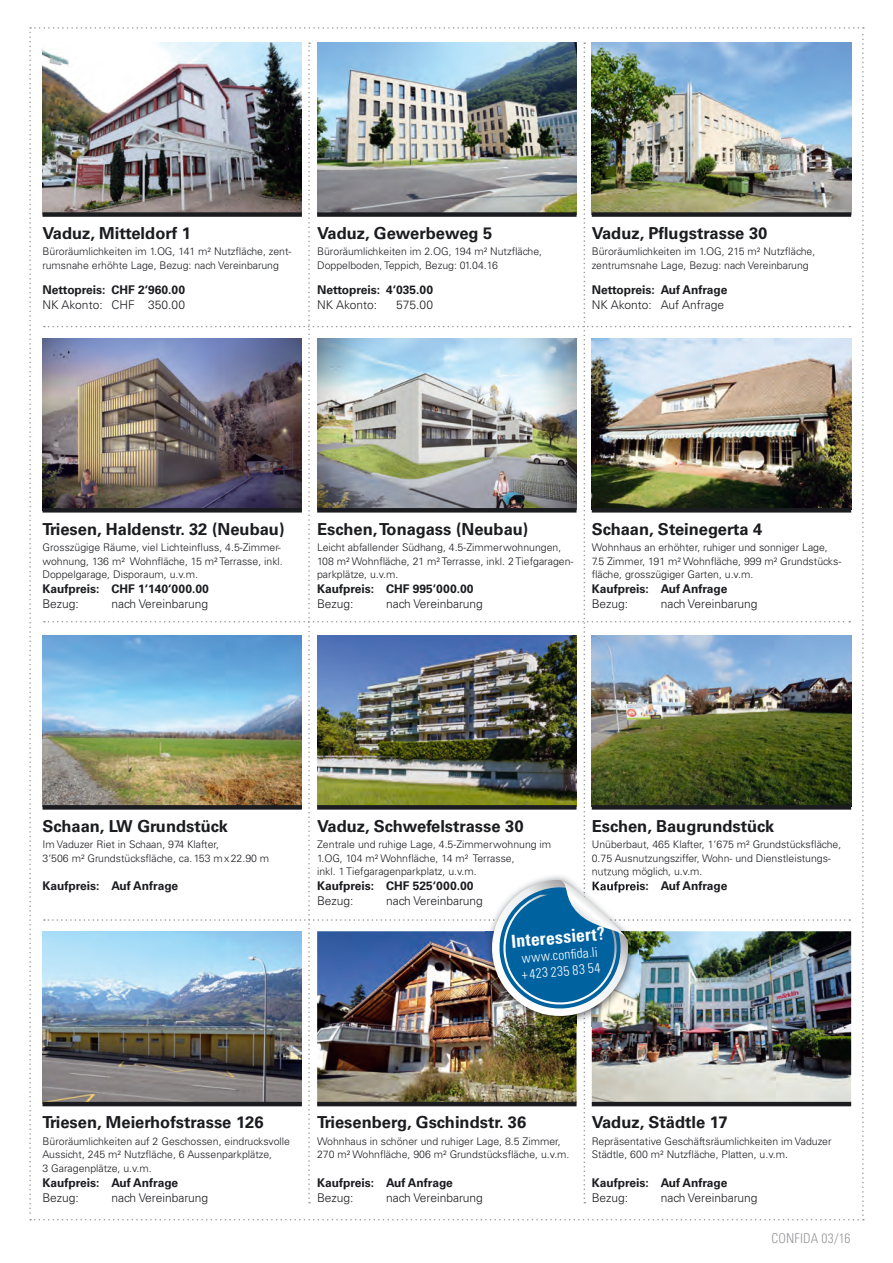
<style>
.page{position:relative;width:893px;height:1263px;background:#fff}
.page>*{position:absolute;margin:0;border:0;box-sizing:border-box;transform-origin:0 0}
.t1{font:700 condensed 18px "Univers";color:#fff}
.t2{font:700 16.5px "Univers";color:#1b1c20}
.t3{font:300 condensed 13.5px/16.2px "Univers";color:#fff}
.t4{font:300 condensed 13.5px "Univers";letter-spacing:.01em;color:#98989c}
.t5{font:700 12px "Univers";color:#1b1c20}
.t6{font:300 12px "Univers";color:#1b1c20}
.t7{font:300 10.5px/13.5px "Univers";color:#1b1c20}
</style>
<div class="page">
<img style="left:29px;top:27px;width:835px;height:1193px">
<h2 class="t2" style="left:43px;top:223px;width:150px">Vaduz, Mitteldorf 1</h2>
<p class="t7" style="left:43px;top:245px;width:250px">Büroräumlichkeiten im 1.OG, 141 m² Nutzfläche, zent&shy;rumsnahe erhöhte Lage, Bezug: nach Vereinbarung</p>
<p class="t5" style="left:43px;top:283px;width:144px">Nettopreis: CHF 2‘960.00</p>
<p class="t6" style="left:43px;top:298px;width:144px">NK Akonto: CHF 350.00</p>
<h2 class="t2" style="left:317px;top:223px;width:177px">Vaduz, Gewerbeweg 5</h2>
<p class="t7" style="left:317px;top:245px;width:226px">Büroräumlichkeiten im 2.OG, 194 m² Nutzfläche,<br>Doppelboden, Teppich, Bezug: 01.04.16</p>
<p class="t5" style="left:317px;top:283px;width:117px">Nettopreis: 4‘035.00</p>
<p class="t6" style="left:317px;top:298px;width:62px">NK Akonto:</p>
<p class="t6" style="left:396px;top:298px;width:38px">575.00</p>
<h2 class="t2" style="left:592px;top:223px;width:177px">Vaduz, Pflugstrasse 30</h2>
<p class="t7" style="left:592px;top:245px;width:225px">Büroräumlichkeiten im 1.OG, 215 m² Nutzfläche, zentrumsnahe Lage, Bezug: nach Vereinbarung</p>
<p class="t5" style="left:592px;top:283px;width:137px">Nettopreis: Auf Anfrage</p>
<p class="t6" style="left:592px;top:298px;width:134px">NK Akonto: Auf Anfrage</p>
<h2 class="t2" style="left:43px;top:519px;width:243px">Triesen, Haldenstr. 32 (Neubau)</h2>
<p class="t7" style="left:43px;top:541px;width:242px">Grosszügige Räume, viel Lichteinfluss, 4.5-Zimmer&shy;wohnung, 136 m² Wohnfläche, 15 m² Terrasse, inkl.<br>Doppelgarage, Disporaum, u.v.m.</p>
<p class="t5" style="left:43px;top:582px;width:168px">Kaufpreis: CHF 1‘140‘000.00</p>
<p class="t6" style="left:43px;top:597px;width:38px">Bezug:</p>
<p class="t6" style="left:112px;top:597px;width:98px">nach Vereinbarung</p>
<h2 class="t2" style="left:317px;top:519px;width:213px">Eschen, Tonagass (Neubau)</h2>
<p class="t7" style="left:317px;top:541px;width:258px">Leicht abfallender Südhang, 4.5-Zimmerwohnungen,<br>108 m² Wohnfläche, 21 m² Terrasse, inkl. 2 Tiefgaragen&shy;parkplätze, u.v.m.</p>
<p class="t5" style="left:317px;top:582px;width:158px">Kaufpreis: CHF 995‘000.00</p>
<p class="t6" style="left:317px;top:597px;width:38px">Bezug:</p>
<p class="t6" style="left:386px;top:597px;width:98px">nach Vereinbarung</p>
<h2 class="t2" style="left:592px;top:519px;width:172px">Schaan, Steinegerta 4</h2>
<p class="t7" style="left:592px;top:541px;width:251px">Wohnhaus an erhöhter, ruhiger und sonniger Lage,<br>7.5 Zimmer, 191 m² Wohnfläche, 999 m² Grundstücks&shy;fläche, grosszügiger Garten, u.v.m.</p>
<p class="t5" style="left:592px;top:582px;width:137px">Kaufpreis: Auf Anfrage</p>
<p class="t6" style="left:592px;top:597px;width:38px">Bezug:</p>
<p class="t6" style="left:661px;top:597px;width:98px">nach Vereinbarung</p>
<h2 class="t2" style="left:43px;top:816px;width:187px">Schaan, LW Grundstück</h2>
<p class="t7" style="left:43px;top:838px;width:228px">Im Vaduzer Riet in Schaan, 974 Klafter,<br>3‘506 m² Grundstücksfläche, ca. 153 m x 22.90 m</p>
<p class="t5" style="left:43px;top:879px;width:137px">Kaufpreis: Auf Anfrage</p>
<h2 class="t2" style="left:317px;top:816px;width:208px">Vaduz, Schwefelstrasse 30</h2>
<p class="t7" style="left:317px;top:838px;width:236px">Zentrale und ruhige Lage, 4.5-Zimmerwohnung im<br>1.OG, 104 m² Wohnfläche, 14 m² Terrasse,<br>inkl. 1 Tiefgaragenparkplatz, u.v.m.</p>
<p class="t5" style="left:317px;top:879px;width:158px">Kaufpreis: CHF 525‘000.00</p>
<p class="t6" style="left:317px;top:894px;width:38px">Bezug:</p>
<p class="t6" style="left:386px;top:894px;width:98px">nach Vereinbarung</p>
<h2 class="t2" style="left:592px;top:816px;width:184px">Eschen, Baugrundstück</h2>
<p class="t7" style="left:592px;top:838px;width:251px">Unüberbaut, 465 Klafter, 1‘675 m² Grundstücksfläche,<br>0.75 Ausnutzungsziffer, Wohn- und Dienstleistungs&shy;nutzung möglich, u.v.m.</p>
<p class="t5" style="left:592px;top:879px;width:137px">Kaufpreis: Auf Anfrage</p>
<h1 class="t1" style="left:510px;top:930px;width:95px;rotate:-5deg">Interessiert?</h1>
<p class="t3" style="left:520px;top:950px;width:80px;rotate:-5deg">www.confi da.li + 423 235 83 54</p>
<h2 class="t2" style="left:43px;top:1113px;width:223px">Triesen, Meierhofstrasse 126</h2>
<p class="t7" style="left:43px;top:1134px;width:249px">Büroräumlichkeiten auf 2 Geschossen, eindrucksvolle<br>Aussicht, 245 m² Nutzfläche, 6 Aussenparkplätze,<br>3 Garagenplätze, u.v.m.</p>
<p class="t5" style="left:43px;top:1176px;width:137px">Kaufpreis: Auf Anfrage</p>
<p class="t6" style="left:43px;top:1190px;width:38px">Bezug:</p>
<p class="t6" style="left:112px;top:1190px;width:98px">nach Vereinbarung</p>
<h2 class="t2" style="left:317px;top:1113px;width:211px">Triesenberg, Gschindstr. 36</h2>
<p class="t7" style="left:317px;top:1134px;width:254px">Wohnhaus in schöner und ruhiger Lage, 8.5 Zimmer,<br>270 m² Wohnfläche, 906 m² Grundstücksfläche, u.v.m.</p>
<p class="t5" style="left:317px;top:1176px;width:137px">Kaufpreis: Auf Anfrage</p>
<p class="t6" style="left:317px;top:1190px;width:38px">Bezug:</p>
<p class="t6" style="left:386px;top:1190px;width:98px">nach Vereinbarung</p>
<h2 class="t2" style="left:592px;top:1113px;width:137px">Vaduz, Städtle 17</h2>
<p class="t7" style="left:592px;top:1134px;width:241px">Repräsentative Geschäftsräumlichkeiten im Vaduzer<br>Städtle, 600 m² Nutzfläche, Platten, u.v.m.</p>
<p class="t5" style="left:592px;top:1176px;width:137px">Kaufpreis: Auf Anfrage</p>
<p class="t6" style="left:592px;top:1190px;width:38px">Bezug:</p>
<p class="t6" style="left:661px;top:1190px;width:98px">nach Vereinbarung</p>
<p class="t4" style="left:771px;top:1230px;width:80px">CONFIDA 03/16</p>
</div>
